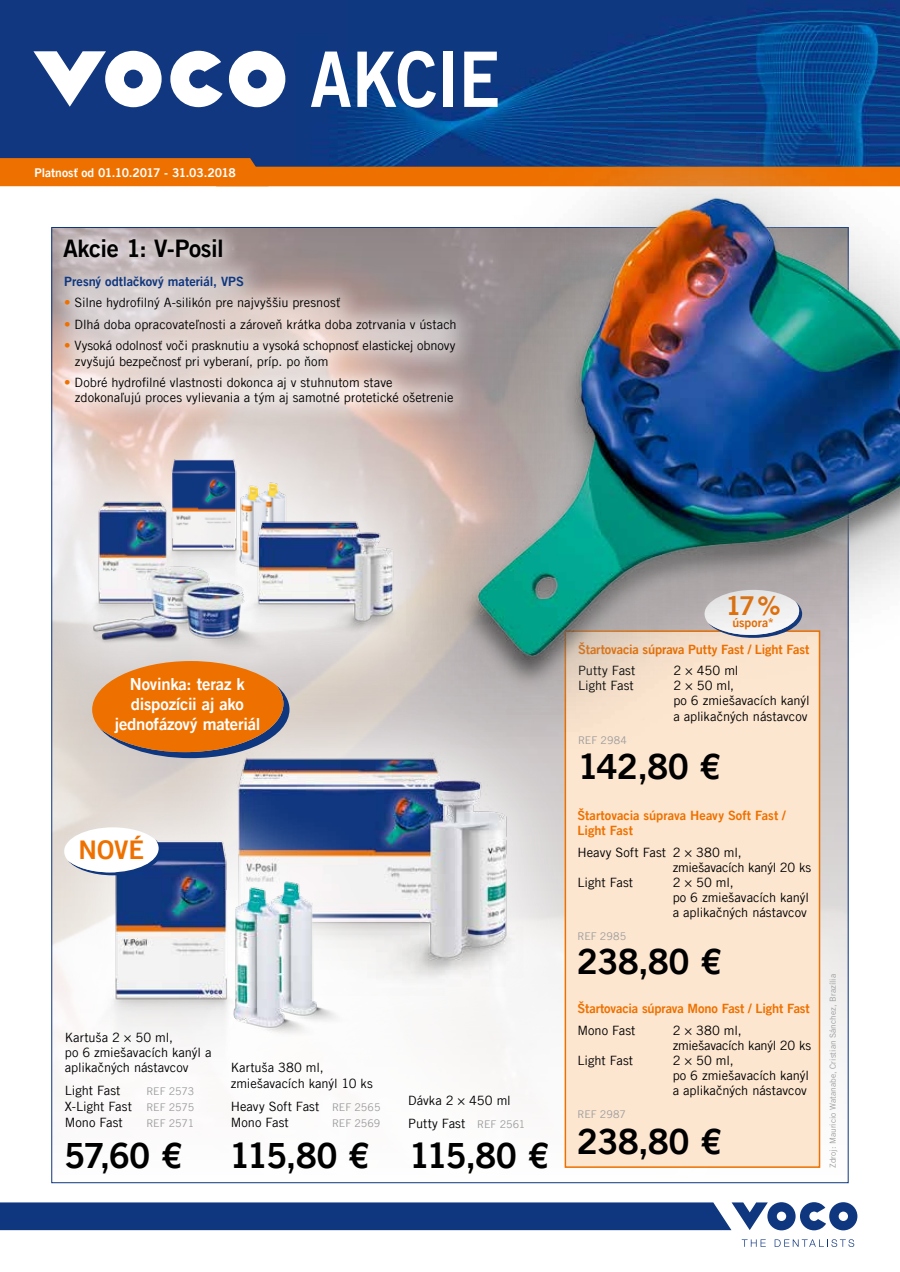
<style>
.page{position:relative;width:900px;height:1272px;background:#fff}
.page>*{position:absolute;margin:0;border:0;box-sizing:border-box;transform-origin:0 0}
.t1{font:76.65px "Trade Gothic LT Com Bd 2";letter-spacing:-.01em;color:#fff;scale:.89 1}
.t2{font:34.8px "Trade Gothic LT Com Bd 2";letter-spacing:-.025em;color:#000}
.t3{font:26.1px "Trade Gothic LT Com Bd 2";color:#ee7100}
.t4{font:25.65px "Trade Gothic LT Com Bd 2";color:#ee7100}
.t5{font:24.15px "Trade Gothic LT Com Bd 2";letter-spacing:-.02em;color:#000}
.t6{font:16.65px/20px "Trade Gothic LT Com Bd 2";letter-spacing:-.015em;color:#fff;text-align:center}
.t7{font:12.9px/15.1px "Trade Gothic LT Com";letter-spacing:-.005em;color:#000}
.t8{font:12.9px/15.1px "Trade Gothic LT Com Bd 2";letter-spacing:-.01em;color:#ee7100}
.t9{font:12.9px "Trade Gothic LT Com Bd 2";color:#0f377f}
.t10{font:12.3px "Trade Gothic LT Com Bd 2";letter-spacing:.01em;color:#ee7100}
.t11{font:12.15px "Trade Gothic LT Com Bd 2";letter-spacing:-.01em;color:#fff}
.t12{font:10.65px "Trade Gothic LT Com";color:#9c9d9d}
.t13{font:8.25px "Trade Gothic LT Com";letter-spacing:.005em;color:#9c9d9d}
.s1{color:#ee7100}
.s2{font-size:10.65px;color:#9c9d9d}
</style>
<div class="page">
<svg style="left:0;top:1202px;width:857px;height:28px;background:#24488a"></svg>
<svg style="left:742px;top:1239px;width:24px;height:8px"></svg>
<svg style="left:775px;top:1239px;width:79px;height:8px"></svg>
<img style="left:53px;top:229px;width:794px;height:939px">
<div style="left:0;top:375px;width:485px;height:362px;background:#fff;opacity:.75"></div>
<img style="left:69px;top:486px;width:136px;height:180px">
<img style="left:150px;top:441px;width:166px;height:154px">
<img style="left:205px;top:478px;width:175px;height:204px">
<div style="left:88px;top:682px;width:515px;height:391px;background:#fff;opacity:.75"></div>
<img style="left:151px;top:745px;width:398px;height:283px">
<div style="left:5px;top:765px;width:418px;height:388px;background:#fff;opacity:.75"></div>
<img style="left:77px;top:809px;width:289px;height:268px">
<svg style="left:64px;top:827px;width:98px;height:48px"></svg>
<img style="left:0;top:0;width:900px;height:167px">
<div style="left:0;top:158px;width:269px;height:28px;background:#ee7100"></div>
<div style="left:216px;top:167px;width:684px;height:19px;background:#ee7100"></div>
<div style="left:565px;top:631px;width:255px;height:536px;background:#fde6d0"></div>
<div style="left:565px;top:630px;width:255px;height:538px;border:2px solid #ee7100"></div>
<svg style="left:92px;top:661px;width:197px;height:97px;background:#da8235"></svg>
<div style="left:45px;top:221px;width:197px;height:56px;background:#fff;opacity:.75"></div>
<div style="left:41px;top:252px;width:438px;height:176px;background:#fff;opacity:.75"></div>
<svg style="left:170px;top:51px;width:53px;height:56px"></svg>
<svg style="left:33px;top:51px;width:129px;height:56px"></svg>
<svg style="left:229px;top:51px;width:56px;height:56px"></svg>
<div style="left:380px;top:136px;width:520px;height:615px;background:#000;opacity:.75"></div>
<img style="left:384px;top:120px;width:516px;height:603px">
<p class="t11" style="left:35px;top:166px;width:203px">Platnosť od 01.10.2017 - 31.03.2018</p>
<h1 class="t1" style="left:310px;top:32px;width:215px">AKCIE</h1>
<h3 class="t5" style="left:63px;top:234px;width:162px">Akcie 1: V-Posil</h3>
<p class="t9" style="left:64px;top:273px;width:181px">Presný odtlačkový materiál, VPS</p>
<p class="t7" style="left:64px;top:295px;width:278px"><span class="s1">•</span> Silne hydrofilný A-silikón pre najvyššiu presnosť</p>
<p class="t7" style="left:64px;top:317px;width:394px"><span class="s1">•</span> Dlhá doba opracovateľnosti a zároveň krátka doba zotrvania v ústach</p>
<p class="t7" style="left:75px;top:338px;width:382px;text-indent:-11px"><span class="s1">•</span> Vysoká odolnosť voči prasknutiu a vysoká schopnosť elastickej obnovy zvyšujú bezpečnosť pri vyberaní, príp. po ňom</p>
<p class="t7" style="left:75px;top:375px;width:380px;text-indent:-11px"><span class="s1">•</span> Dobré hydrofilné vlastnosti dokonca aj v stuhnutom stave zdokonaľujú proces vylievania a tým aj samotné protetické ošetrenie</p>
<p class="t6" style="left:114px;top:674px;width:147px">Novinka: teraz k dispozícii aj ako jednofázový materiál</p>
<h3 class="t4" style="left:79px;top:833px;width:67px">NOVÉ</h3>
<p class="t7" style="left:65px;top:1030px;width:148px">Kartuša 2 × 50 ml,<br>po 6 zmiešavacích kanýl a aplikačných nástavcov</p>
<p class="t7" style="left:65px;top:1083px;width:57px">Light Fast</p>
<p class="t12" style="left:146px;top:1085px;width:50px">REF 2573</p>
<p class="t7" style="left:65px;top:1098px;width:131px;line-height:16.2px">X-Light Fast <span class="s2">REF 2575<br></span>Mono Fast</p>
<p class="t12" style="left:146px;top:1117px;width:49px">REF 2571</p>
<h2 class="t2" style="left:64px;top:1134px;width:120px">57,60 €</h2>
<p class="t7" style="left:231px;top:1060px;width:144px">Kartuša 380 ml, zmiešavacích kanýl 10 ks</p>
<p class="t7" style="left:231px;top:1098px;width:151px;line-height:16.6px">Heavy Soft Fast <span class="s2">REF 2565<br></span>Mono Fast</p>
<p class="t12" style="left:332px;top:1117px;width:50px">REF 2569</p>
<h2 class="t2" style="left:229px;top:1134px;width:142px">115,80 €</h2>
<p class="t7" style="left:408px;top:1088px;width:119px;line-height:23.1px">Dávka 2 × 450 ml<br>Putty Fast <span class="s2">REF 2561</span></p>
<h2 class="t2" style="left:409px;top:1134px;width:142px">115,80 €</h2>
<h3 class="t3" style="left:725px;top:590px;width:57px">17%</h3>
<p class="t10" style="left:732px;top:615px;width:43px">úspora*</p>
<p class="t8" style="left:578px;top:641px;width:233px">Štartovacia súprava Putty Fast / Light Fast</p>
<p class="t7" style="left:578px;top:663px;width:59px">Putty Fast</p>
<p class="t7" style="left:673px;top:663px;width:67px">2 × 450 ml</p>
<p class="t7" style="left:578px;top:678px;width:57px">Light Fast</p>
<p class="t7" style="left:673px;top:678px;width:138px">2 × 50 ml,<br>po 6 zmiešavacích kanýl a aplikačných nástavcov</p>
<p class="t12" style="left:578px;top:733px;width:50px">REF 2984</p>
<h2 class="t2" style="left:578px;top:745px;width:145px">142,80 €</h2>
<p class="t8" style="left:577px;top:808px;width:210px">Štartovacia súprava Heavy Soft Fast /<br>Light Fast</p>
<p class="t7" style="left:577px;top:844px;width:166px">Heavy Soft Fast 2 × 380 ml,</p>
<p class="t7" style="left:673px;top:859px;width:140px">zmiešavacích kanýl 20 ks</p>
<p class="t7" style="left:577px;top:875px;width:57px">Light Fast</p>
<p class="t7" style="left:673px;top:875px;width:138px">2 × 50 ml,<br>po 6 zmiešavacích kanýl a aplikačných nástavcov</p>
<p class="t12" style="left:577px;top:930px;width:50px">REF 2985</p>
<h2 class="t2" style="left:577px;top:940px;width:146px">238,80 €</h2>
<p class="t8" style="left:577px;top:1001px;width:234px">Štartovacia súprava Mono Fast / Light Fast</p>
<p class="t7" style="left:577px;top:1022px;width:60px">Mono Fast</p>
<p class="t7" style="left:673px;top:1022px;width:140px">2 × 380 ml, zmiešavacích kanýl 20 ks</p>
<p class="t7" style="left:577px;top:1053px;width:57px">Light Fast</p>
<p class="t7" style="left:673px;top:1053px;width:138px">2 × 50 ml,<br>po 6 zmiešavacích kanýl a aplikačných nástavcov</p>
<p class="t12" style="left:577px;top:1108px;width:50px">REF 2987</p>
<h2 class="t2" style="left:577px;top:1120px;width:146px">238,80 €</h2>
<p class="t13" style="left:828px;top:1168px;width:195px;rotate:-90deg">Zdroj: Mauricio Watanabe, Cristian Sánchez, Brazília</p>
</div>
